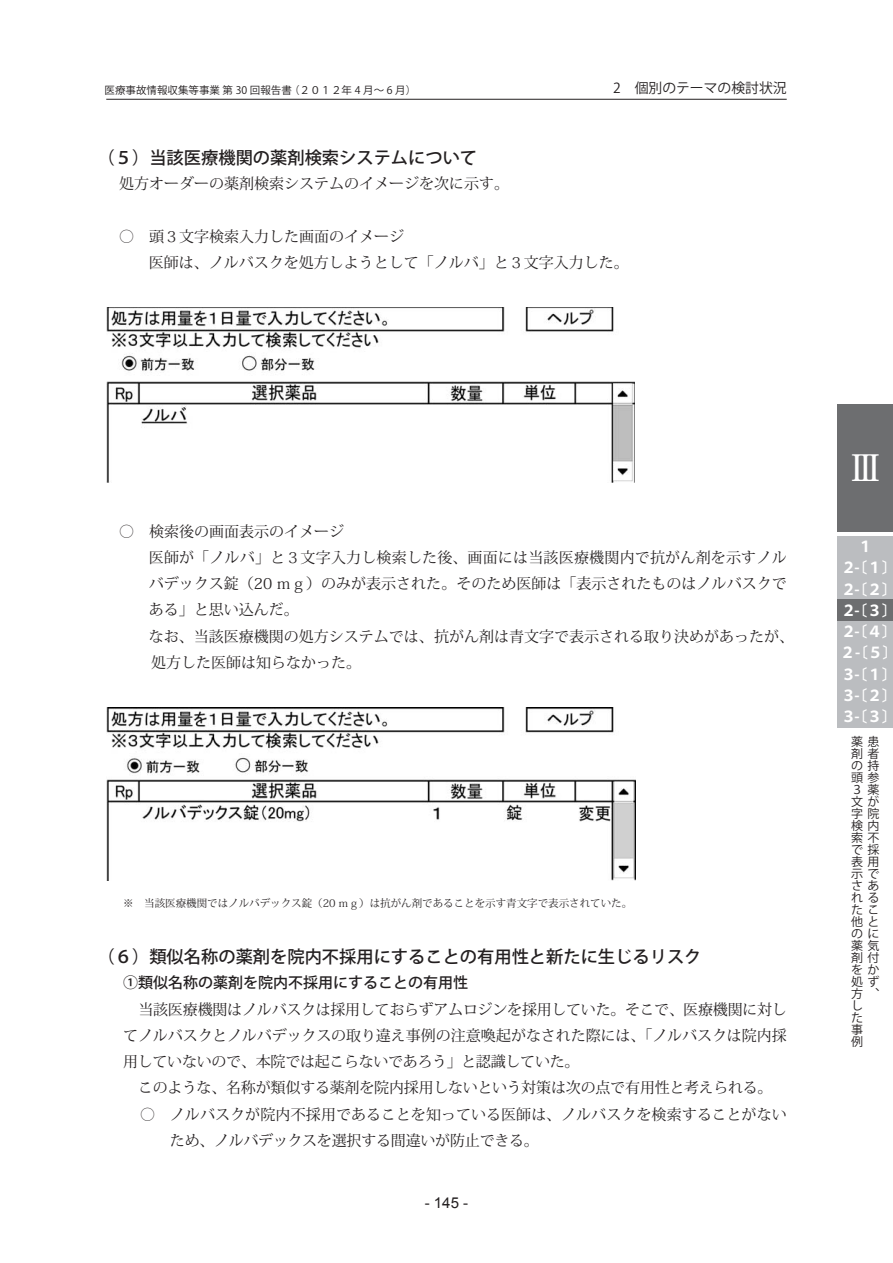
<style>
.page{position:relative;width:893px;height:1263px;background:#fff}
.page>*{position:absolute;margin:0;border:0;box-sizing:border-box;transform-origin:0 0}
.t1{font:36px "Koz Min Pro Medium 90 msp RKSJ H";color:#fff}
.t2{font:17.25px "Koz Go Std Medium 90 msp RKSJ H";color:#231f20}
.t3{font:15px/26.2px "Koz Min Std Regular 90 msp RKSJ H";color:#231f20}
.t4{font:15px/21.3px "Koz Go Pro Bold 90 msp RKSJ H";color:#fff;text-align:justify}
.t5{font:15px "Koz Go Std Medium 90 msp RKSJ H";color:#231f20}
.t6{font:15px "Arial";color:#231f20}
.t7{font:13.8px "Koz Go Std Regular 90 msp RKSJ H";color:#231f20}
.t8{font:12px/12px "Koz Go Pro Regular 90 msp RKSJ V";color:#231f20}
.t9{font:10.5px "Koz Min Std Regular 90 msp RKSJ H";color:#231f20}
.t10{font:10.5px "Koz Go Std Regular 90 msp RKSJ H";color:#231f20}
</style>
<div class="page">
<hr style="left:106px;top:99px;width:681px;height:1px;background:#231f20">
<div style="left:838px;top:536px;width:55px;height:191px;background:#bbbdc0"></div>
<div style="left:838px;top:404px;width:55px;height:128px;background:#6d6e70"></div>
<div style="left:838px;top:600px;width:55px;height:21px;background:#6d6e70"></div>
<img style="left:106px;top:307px;width:529px;height:175px">
<img style="left:106px;top:707px;width:529px;height:174px">
<p class="t10" style="left:105px;top:86px;width:313px">医療事故情報収集等事業 第 30 回報告書 （２０１２年 4 月～ 6 月）</p>
<p class="t7" style="left:613px;top:83px;width:175px">2　個別のテーマの検討状況</p>
<p class="t2" style="left:98px;top:151px;width:381px">（５）当該医療機関の薬剤検索システムについて</p>
<p class="t3" style="left:119px;top:172px;width:391px">処方オーダーの薬剤検索システムのイメージを次に示す。</p>
<p class="t3" style="left:149px;top:225px;width:481px;text-indent:-30px">○　頭３文字検索入力した画面のイメージ<br>医師は、ノルバスクを処方しようとして「ノルバ」と３文字入力した。</p>
<p class="t3" style="left:119px;top:520px;width:226px">○　検索後の画面表示のイメージ</p>
<p class="t3" style="left:149px;top:546px;width:639px">医師が「ノルバ」と３文字入力し検索した後、画面には当該医療機関内で抗がん剤を示すノル</p>
<p class="t3" style="left:149px;top:573px;width:639px">バデックス錠（20 ｍｇ）のみが表示された。そのため医師は「表示されたものはノルバスクで</p>
<p class="t3" style="left:149px;top:599px;width:151px">ある」と思い込んだ。</p>
<p class="t3" style="left:149px;top:625px;width:647px">なお、当該医療機関の処方システムでは、抗がん剤は青文字で表示される取り決めがあったが、</p>
<p class="t3" style="left:136px;top:651px;width:226px">　処方した医師は知らなかった。</p>
<p class="t9" style="left:123px;top:899px;width:511px">※　当該医療機関ではノルバデックス錠（20 ｍｇ）は抗がん剤であることを示す青文字で表示されていた。</p>
<p class="t2" style="left:98px;top:950px;width:605px">（６）類似名称の薬剤を院内不採用にすることの有用性と新たに生じるリスク</p>
<p class="t5" style="left:123px;top:977px;width:346px">①類似名称の薬剤を院内不採用にすることの有用性</p>
<p class="t3" style="left:123px;top:998px;width:665px;text-align:justify;text-indent:15px">当該医療機関はノルバスクは採用しておらずアムロジンを採用していた。そこで、医療機関に対してノルバスクとノルバデックスの取り違え事例の注意喚起がなされた際には、「ノルバスクは院内採用していないので、本院では起こらないであろう」と認識していた。</p>
<p class="t3" style="left:138px;top:1077px;width:636px">このような、名称が類似する薬剤を院内採用しないという対策は次の点で有用性と考えられる。</p>
<p class="t3" style="left:140px;top:1103px;width:648px">○　 ノルバスクが院内不採用であることを知っている医師は、ノルバスクを検索することがない</p>
<p class="t3" style="left:170px;top:1129px;width:370px">ため、ノルバデックスを選択する間違いが防止できる。</p>
<p class="t6" style="left:425px;top:1194px;width:45px">- 145 -</p>
<h1 class="t1" style="left:847px;top:454px;width:37px">Ⅲ</h1>
<p class="t4" style="left:858px;top:538px;width:16px">１</p>
<p class="t4" style="left:840px;top:559px;width:59px">２-〔１〕２-〔２〕２-〔３〕２-〔４〕２-〔５〕３-〔１〕３-〔２〕３-〔３〕</p>
<p class="t8" style="left:851px;top:737px;width:30px">薬患剤者の持頭参<br>３<br>文が字院検内索不で採表用示でさ<br>れるた<br>他とのに薬気剤付を<br>処ず方、し<br>た<br>事<br>例</p>
<p class="t8" style="left:867px;top:785px;width:13px">薬</p>
<p class="t8" style="left:867px;top:875px;width:12px;line-height:24px">あこ</p>
<p class="t8" style="left:867px;top:965px;width:13px">か</p>
</div>
